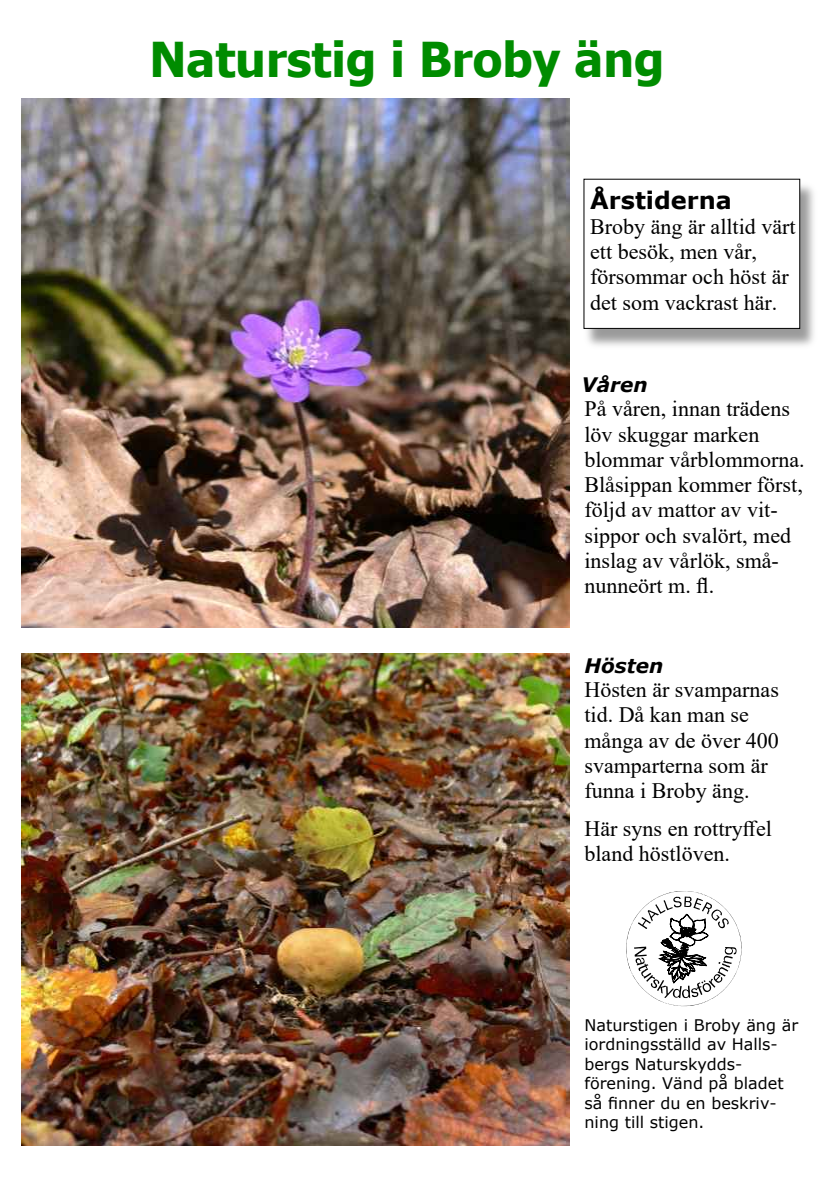
<style>
.page{position:relative;width:840px;height:1191px;background:#fff}
.page>*{position:absolute;margin:0;border:0;box-sizing:border-box;transform-origin:0 0}
.t1{font:700 48px "Tahoma";color:#008c00}
.t2{font:700 24px "Verdana";color:#000}
.t3{font:22px/25.2px "Times New Roman";color:#000}
.t4{font:italic 700 20px "Verdana";color:#000}
.t5{font:16px/19.4px "Verdana";color:#000}
</style>
<div class="page">
<svg style="left:626px;top:891px;width:115px;height:115px"></svg>
<img style="left:21px;top:653px;width:548px;height:492px">
<img style="left:22px;top:98px;width:547px;height:530px">
<img style="left:587px;top:179px;width:227px;height:167px">
<div style="left:583px;top:179px;width:216px;height:150px;background:#fff"></div>
<h1 class="t1" style="left:149px;top:41px;width:516px">Naturstig i Broby äng</h1>
<p class="t2" style="left:589px;top:191px;width:143px">Årstiderna</p>
<p class="t3" style="left:589px;top:216px;width:207px">Broby äng är alltid värt ett besök, men vår, försommar och höst är det som vackrast här.</p>
<p class="t4" style="left:581px;top:377px;width:68px">Våren</p>
<p class="t3" style="left:584px;top:398px;width:221px">På våren, innan trädens löv skuggar marken blommar vårblommorna.<br>Blåsippan kommer först, följd av mattor av vit&shy;sippor och svalört, med inslag av vårlök, små&shy;nunneört m. fl.</p>
<p class="t4" style="left:584px;top:658px;width:80px">Hösten</p>
<p class="t3" style="left:584px;top:679px;width:196px">Hösten är svamparnas tid. Då kan man se många av de över 400 svamparterna som är funna i Broby äng.</p>
<p class="t3" style="left:584px;top:817px;width:189px">Här syns en rottryffel bland höstlöven.</p>
<p class="t5" style="left:584px;top:1016px;width:215px">Naturstigen i Broby äng är iordningsställd av Halls&shy;bergs Naturskydds&shy;förening. Vänd på bladet så finner du en beskriv&shy;ning till stigen.</p>
</div>
